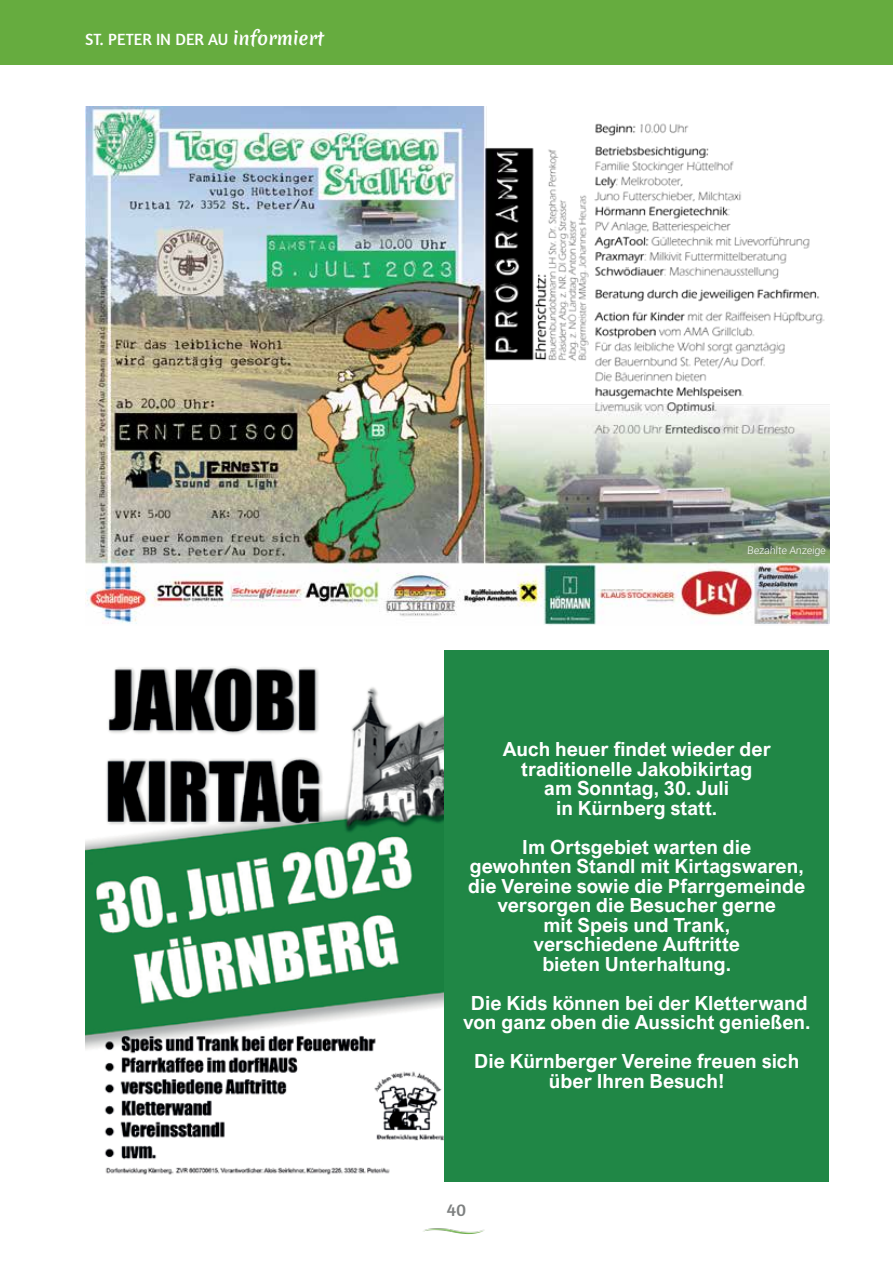
<style>
.page{position:relative;width:893px;height:1263px;background:#fff}
.page>*{position:absolute;margin:0;border:0;box-sizing:border-box;transform-origin:0 0}
.t1{font:700 19.5px/19.5px "Arial Nova";color:#fff;text-align:center}
.t2{font:18px "Amaranth";color:#7e8181}
.t3{font:16.5px "Amaranth";color:#fff}
.t4{font:300 10.5px "Roboto";color:#fff}
.s1{font-family:"Merienda One";font-size:18px}
</style>
<div class="page">
<div style="left:0;top:0;width:893px;height:64px;background:#66ac3f"></div>
<img style="left:423px;top:1228px;width:62px;height:7px">
<img style="left:85px;top:106px;width:744px;height:519px">
<img style="left:85px;top:666px;width:359px;height:509px">
<div style="left:444px;top:651px;width:385px;height:531px;background:#208746"></div>
<p class="t3" style="left:85px;top:29px;width:240px">ST. PETER IN DER AU <span class="s1">informiert</span></p>
<p class="t4" style="left:747px;top:542px;width:81px">Bezahlte Anzeige</p>
<p class="t1" style="left:503px;top:739px;width:270px">Auch heuer findet wieder der traditionelle Jakobikirtag<br>am Sonntag, 30. Juli<br>in Kürnberg statt.</p>
<p class="t1" style="left:468px;top:837px;width:338px">Im Ortsgebiet warten die<br>gewohnten Standl mit Kirtagswaren, die Vereine sowie die Pfarrgemeinde versorgen die Besucher gerne<br>mit Speis und Trank,<br>verschiedene Auftritte<br>bieten Unterhaltung.</p>
<p class="t1" style="left:463px;top:993px;width:349px">Die Kids können bei der Kletterwand von ganz oben die Aussicht genießen.</p>
<p class="t1" style="left:474px;top:1051px;width:327px">Die Kürnberger Vereine freuen sich über Ihren Besuch!</p>
<p class="t2" style="left:447px;top:1199px;width:21px">40</p>
</div>
